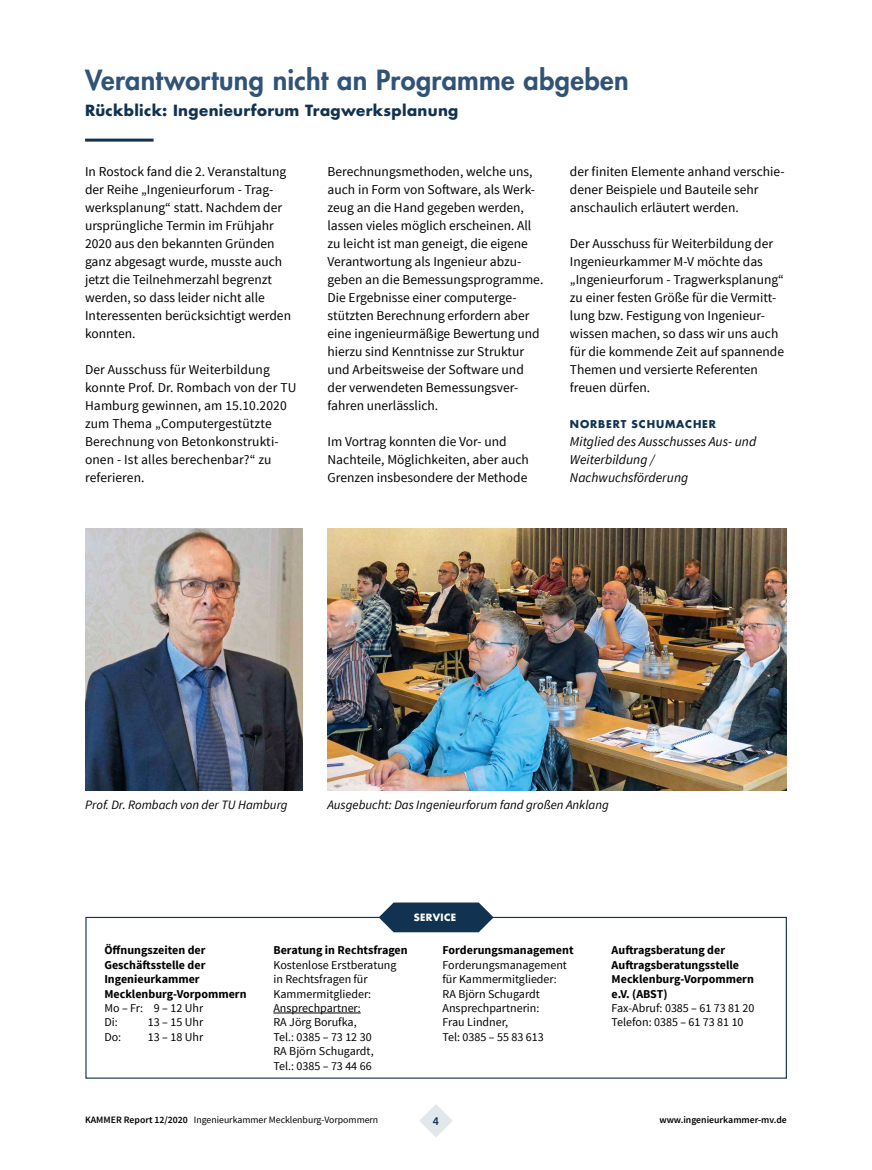
<style>
.page{position:relative;width:872px;height:1170px;background:#fff}
.page>*{position:absolute;margin:0;border:0;box-sizing:border-box;transform-origin:0 0}
.t1{font:800 27px "Futura Std";letter-spacing:.01em;color:#305376}
.t2{font:700 15px "Futura Std";letter-spacing:.02em;color:#113351}
.t3{font:13.5px/18px "Source Sans Pro";color:#000}
.t4{font:italic 13.5px/18px "Source Sans Pro";color:#000}
.t5{font:italic 12.75px "Source Sans Pro";color:#000}
.t6{font:12px/14.4px "Source Sans Pro";color:#000}
.t7{font:700 12px/14.4px "Source Sans Pro";color:#000}
.t8{font:600 12px "Source Sans Pro";color:#113351}
.t9{font:700 10.5px "Futura Std";letter-spacing:.08em;color:#113351}
.t10{font:9.75px "Source Sans Pro";color:#000}
.t11{font:600 9.75px "Source Sans Pro";color:#000}
.t12{font:700 9.75px "Futura Std";letter-spacing:.04em;color:#fff}
.s1{font-weight:600}
</style>
<div class="page">
<svg style="left:419px;top:1104px;width:34px;height:33px"></svg>
<hr style="left:273px;top:1012px;width:88px;height:1px;background:#000">
<div style="left:85px;top:916px;width:702px;height:162px;border:1px solid #113351"></div>
<svg style="left:379px;top:902px;width:114px;height:30px;background:#314e68"></svg>
<hr style="left:85px;top:139px;width:68px;height:3px;background:#113351">
<img style="left:85px;top:529px;width:217px;height:261px">
<img style="left:327px;top:529px;width:460px;height:261px">
<h1 class="t1" style="left:85px;top:63px;width:545px">Verantwortung nicht an Programme abgeben</h1>
<p class="t2" style="left:85px;top:100px;width:375px">Rückblick: Ingenieurforum Tragwerksplanung</p>
<p class="t3" style="left:85px;top:163px;width:207px">In Rostock fand die 2. Veranstaltung der Reihe „Ingenieurforum - Trag&shy;werksplanung“ statt. Nachdem der ursprüngliche Termin im Frühjahr<br>2020 aus den bekannten Gründen ganz abgesagt wurde, musste auch jetzt die Teilnehmerzahl begrenzt werden, so dass leider nicht alle<br>Interessenten berücksichtigt werden konnten.</p>
<p class="t3" style="left:85px;top:361px;width:213px">Der Ausschuss für Weiterbildung konnte Prof. Dr. Rombach von der TU<br>Hamburg gewinnen, am 15.10.2020 zum Thema „Computergestützte<br>Berechnung von Betonkonstrukti&shy;onen - Ist alles berechenbar?“ zu referieren.</p>
<p class="t3" style="left:327px;top:163px;width:217px">Berechnungsmethoden, welche uns, auch in Form von Software, als Werk&shy;zeug an die Hand gegeben werden, lassen vieles möglich erscheinen. All zu leicht ist man geneigt, die eigene Verantwortung als Ingenieur abzu&shy;geben an die Bemessungsprogramme.<br>Die Ergebnisse einer computerge&shy;stützten Berechnung erfordern aber eine ingenieurmäßige Bewertung und hierzu sind Kenntnisse zur Struktur und Arbeitsweise der Software und der verwendeten Bemessungsver&shy;fahren unerlässlich.</p>
<p class="t3" style="left:327px;top:433px;width:203px">Im Vortrag konnten die Vor- und<br>Nachteile, Möglichkeiten, aber auch<br>Grenzen insbesondere der Methode</p>
<p class="t3" style="left:570px;top:163px;width:216px">der finiten Elemente anhand verschie&shy;dener Beispiele und Bauteile sehr anschaulich erläutert werden.</p>
<p class="t3" style="left:570px;top:235px;width:215px">Der Ausschuss für Weiterbildung der Ingenieurkammer M-V möchte das „Ingenieurforum - Tragwerksplanung“ zu einer festen Größe für die Vermitt&shy;lung bzw. Festigung von Ingenieur&shy;wissen machen, so dass wir uns auch für die kommende Zeit auf spannende Themen und versierte Referenten freuen dürfen.</p>
<p class="t9" style="left:570px;top:417px;width:148px">NORBERT SCHUMACHER</p>
<p class="t4" style="left:570px;top:433px;width:188px">Mitglied des Ausschusses Aus- und<br>Weiterbildung /<br>Nachwuchsförderung</p>
<p class="t5" style="left:85px;top:796px;width:204px">Prof. Dr. Rombach von der TU Hamburg</p>
<p class="t5" style="left:327px;top:796px;width:283px">Ausgebucht: Das Ingenieurforum fand großen Anklang</p>
<p class="t7" style="left:104px;top:943px;width:144px">Öffnungszeiten der<br>Geschäftsstelle der<br>Ingenieurkammer<br>Mecklenburg-Vorpommern</p>
<p class="t6" style="left:104px;top:1000px;width:100px">Mo – Fr: 9 – 12 Uhr<br>Di:</p>
<p class="t6" style="left:148px;top:1015px;width:57px">13 – 15 Uhr</p>
<p class="t6" style="left:104px;top:1029px;width:18px">Do:</p>
<p class="t6" style="left:148px;top:1029px;width:57px">13 – 18 Uhr</p>
<p class="t12" style="left:414px;top:910px;width:44px">SERVICE</p>
<p class="t7" style="left:273px;top:943px;width:136px">Beratung in Rechtsfragen</p>
<p class="t6" style="left:273px;top:957px;width:125px">Kostenlose Erstberatung in Rechtsfragen für<br>Kammermitglieder:<br>Ansprechpartner:<br>RA Jörg Borufka,<br>Tel.: 0385 – 73 12 30<br>RA Björn Schugardt,<br>Tel.: 0385 – 73 44 66</p>
<p class="t7" style="left:442px;top:943px;width:132px">Forderungsmanagement</p>
<p class="t6" style="left:442px;top:957px;width:126px">Forderungsmanagement für Kammermitglieder:<br>RA Björn Schugardt<br>Ansprechpartnerin:<br>Frau Lindner,<br>Tel: 0385 – 55 83 613</p>
<p class="t7" style="left:611px;top:943px;width:144px">Auftragsberatung der<br>Auftragsberatungsstelle<br>Mecklenburg-Vorpommern e.V. (ABST)</p>
<p class="t6" style="left:611px;top:1000px;width:144px">Fax-Abruf: 0385 – 61 73 81 20<br>Telefon: 0385 – 61 73 81 10</p>
<p class="t10" style="left:85px;top:1113px;width:295px"><span class="s1">KAMMER Report 12/2020</span> Ingenieurkammer Mecklenburg-Vorpommern</p>
<p class="t8" style="left:433px;top:1112px;width:8px">4</p>
<p class="t11" style="left:659px;top:1113px;width:129px">www.ingenieurkammer-mv.de</p>
</div>
